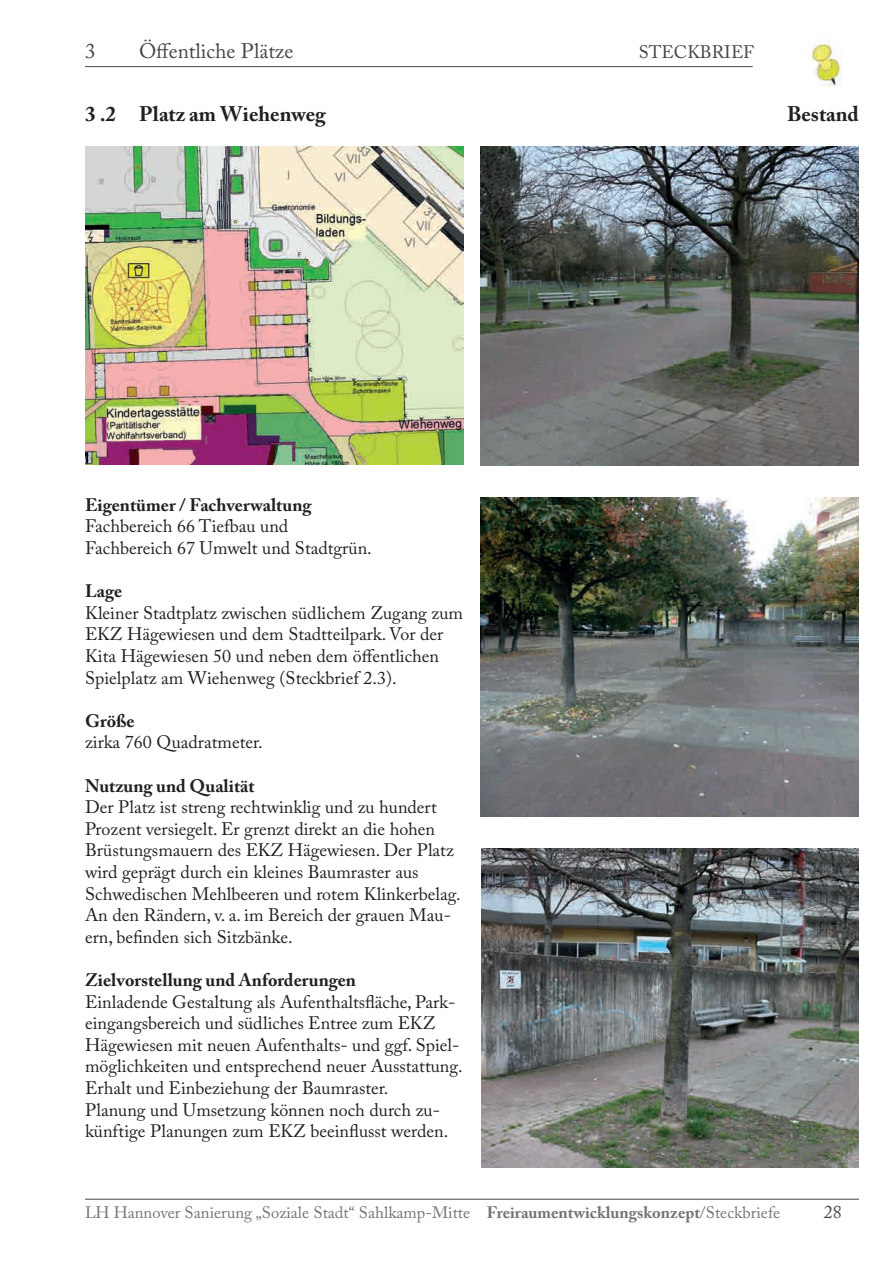
<style>
.page{position:relative;width:893px;height:1263px;background:#fff}
.page>*{position:absolute;margin:0;border:0;box-sizing:border-box;transform-origin:0 0}
.t1{font:700 21px "Adobe Caslon Pro";color:#231f20}
.t2{font:21px "Adobe Caslon Pro";color:#454647}
.t3{font:18px/21.6px "Adobe Caslon Pro";color:#231f20}
.t4{font:700 18px "Adobe Caslon Pro";color:#231f20}
.t5{font:18px "Adobe Caslon Pro";color:#454647}
.t6{font:16.5px "Adobe Caslon Pro";color:#727477}
.s1{font-weight:700}
</style>
<div class="page">
<hr style="left:85px;top:1199px;width:774px;height:1px;background:#454647">
<hr style="left:85px;top:66px;width:668px;height:1px;background:#454647">
<img style="left:806px;top:39px;width:36px;height:48px">
<img style="left:85px;top:147px;width:378px;height:317px">
<img style="left:480px;top:147px;width:378px;height:319px">
<img style="left:480px;top:497px;width:378px;height:319px">
<img style="left:481px;top:848px;width:378px;height:319px">
<p class="t2" style="left:85px;top:38px;width:12px">3</p>
<p class="t2" style="left:139px;top:38px;width:156px">Öffentliche Plätze</p>
<p class="t5" style="left:639px;top:41px;width:117px">STECKBRIEF</p>
<p class="t1" style="left:85px;top:101px;width:242px">3 .2 Platz am Wiehenweg</p>
<p class="t1" style="left:787px;top:101px;width:73px">Bestand</p>
<p class="t4" style="left:85px;top:494px;width:228px">Eigentümer / Fachverwaltung</p>
<p class="t3" style="left:85px;top:515px;width:288px">Fachbereich 66 Tiefbau und<br>Fachbereich 67 Umwelt und Stadtgrün.</p>
<p class="t4" style="left:85px;top:580px;width:39px">Lage</p>
<p class="t3" style="left:85px;top:602px;width:379px">Kleiner Stadtplatz zwischen südlichem Zugang zum EKZ Hägewiesen und dem Stadtteilpark. Vor der Kita Hägewiesen 50 und neben dem öffentlichen Spielplatz am Wiehenweg (Steckbrief 2.3).</p>
<p class="t4" style="left:85px;top:710px;width:51px">Größe</p>
<p class="t3" style="left:85px;top:731px;width:179px">zirka 760 Quadratmeter.</p>
<p class="t4" style="left:85px;top:775px;width:171px">Nutzung und Qualität</p>
<p class="t3" style="left:85px;top:796px;width:377px">Der Platz ist streng rechtwinklig und zu hundert Prozent versiegelt. Er grenzt direkt an die hohen Brüstungsmauern des EKZ Hägewiesen. Der Platz wird geprägt durch ein kleines Baumraster aus Schwedischen Mehlbeeren und rotem Klinkerbelag.<br>An den Rändern, v. a. im Bereich der grauen Mau&shy;ern, befinden sich Sitzbänke.</p>
<p class="t4" style="left:85px;top:969px;width:273px">Zielvorstellung und Anforderungen</p>
<p class="t3" style="left:85px;top:990px;width:379px">Einladende Gestaltung als Aufenthaltsfläche, Park&shy;eingangsbereich und südliches Entree zum EKZ Hägewiesen mit neuen Aufenthalts- und ggf. Spiel&shy;möglichkeiten und entsprechend neuer Ausstattung.<br>Erhalt und Einbeziehung der Baumraster.<br>Planung und Umsetzung können noch durch zu&shy;künftige Planungen zum EKZ beeinflusst werden.</p>
<p class="t6" style="left:85px;top:1203px;width:697px">LH Hannover Sanierung „Soziale Stadt“ Sahlkamp-Mitte <span class="s1">Freiraumentwicklungskonzept</span>/Steckbriefe</p>
<p class="t5" style="left:824px;top:1201px;width:19px">28</p>
</div>
